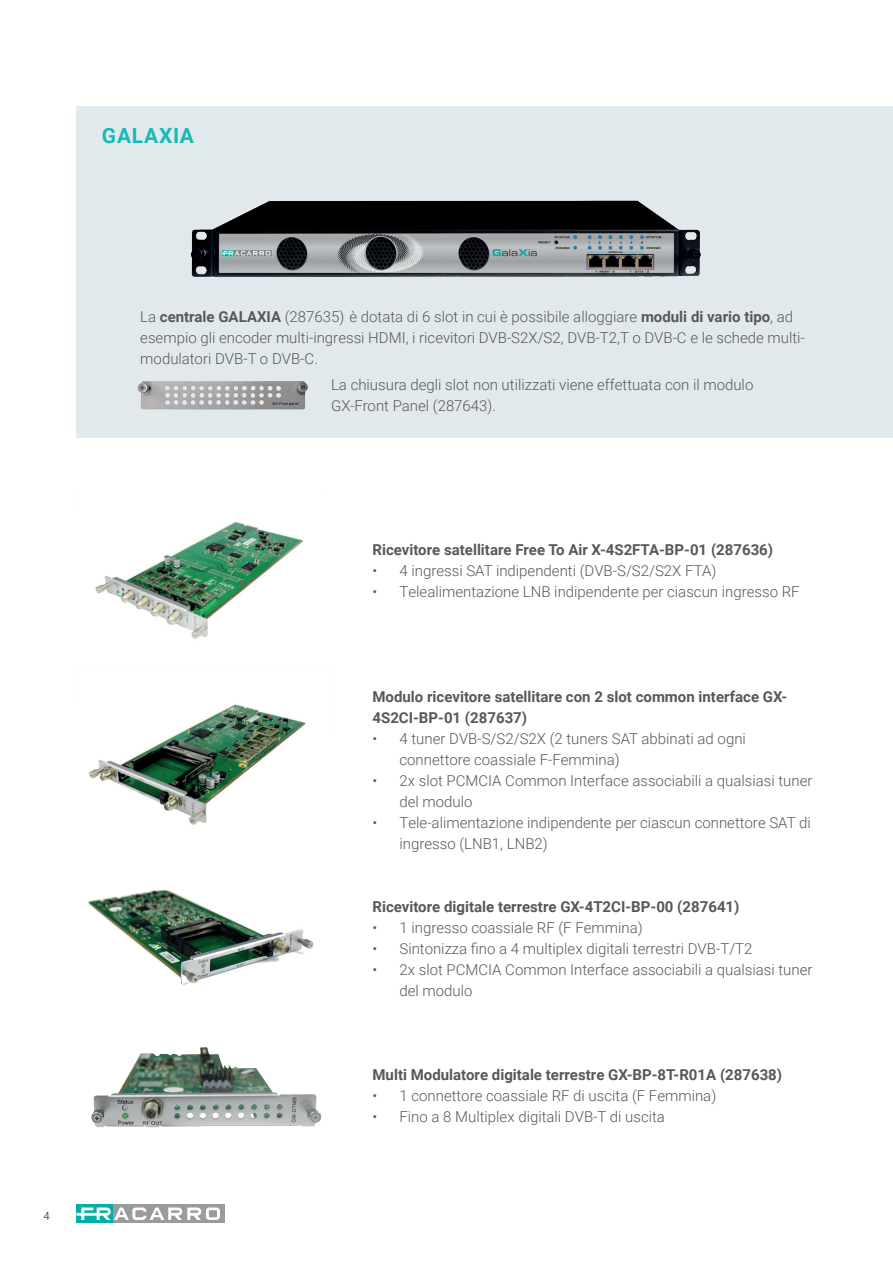
<style>
.page{position:relative;width:893px;height:1263px;background:#fff}
.page>*{position:absolute;margin:0;border:0;box-sizing:border-box;transform-origin:0 0}
.t1{font:700 21px "Roboto";letter-spacing:.035em;color:#15bbb5}
.t2{font:300 15px/21px "Roboto";color:#57585a}
.t3{font:700 15px/21px "Roboto";color:#57585a}
.t4{font:300 11.25px "Roboto";color:#231f20}
.s1{font-weight:700}
</style>
<div class="page">
<div style="left:110px;top:1204px;width:115px;height:19px;background:#999b9e"></div>
<div style="left:77px;top:1204px;width:36px;height:19px;background:#00afa8"></div>
<svg style="left:77px;top:1207px;width:143px;height:13px"></svg>
<div style="left:77px;top:106px;width:816px;height:332px;background:#e2e9ed"></div>
<img style="left:89px;top:704px;width:217px;height:121px">
<img style="left:88px;top:890px;width:226px;height:95px">
<img style="left:91px;top:1047px;width:231px;height:81px">
<img style="left:190px;top:200px;width:511px;height:77px">
<img style="left:95px;top:521px;width:208px;height:118px">
<img style="left:137px;top:381px;width:171px;height:29px">
<h1 class="t1" style="left:102px;top:121px;width:94px">GALAXIA</h1>
<p class="t4" style="left:44px;top:1208px;width:8px">4</p>
<p class="t2" style="left:140px;top:305px;width:666px">La <span class="s1">centrale GALAXIA</span> (287635) è dotata di 6 slot in cui è possibile alloggiare <span class="s1">moduli di vario tipo</span>, ad esempio gli encoder multi-ingressi HDMI, i ricevitori DVB-S2X/S2, DVB-T2,T o DVB-C e le schede multi&shy;modulatori DVB-T o DVB-C.</p>
<p class="t2" style="left:331px;top:374px;width:424px">La chiusura degli slot non utilizzati viene effettuata con il modulo<br>GX-Front Panel (287643).</p>
<p class="t3" style="left:372px;top:539px;width:402px">Ricevitore satellitare Free To Air X-4S2FTA-BP-01 (287636)</p>
<p class="t2" style="left:372px;top:560px;width:345px">• 4 ingressi SAT indipendenti (DVB-S/S2/S2X FTA)</p>
<p class="t2" style="left:372px;top:581px;width:429px">• Telealimentazione LNB indipendente per ciascun ingresso RF</p>
<p class="t3" style="left:372px;top:686px;width:416px">Modulo ricevitore satellitare con 2 slot common interface GX-<br>4S2CI-BP-01 (287637)</p>
<p class="t2" style="left:399px;top:728px;width:348px;text-indent:-27px">• 4 tuner DVB-S/S2/S2X (2 tuners SAT abbinati ad ogni connettore coassiale F-Femmina)</p>
<p class="t2" style="left:399px;top:770px;width:415px;text-indent:-27px">• 2x slot PCMCIA Common Interface associabili a qualsiasi tuner del modulo</p>
<p class="t2" style="left:399px;top:812px;width:413px;text-indent:-27px">• Tele-alimentazione indipendente per ciascun connettore SAT di ingresso (LNB1, LNB2)</p>
<p class="t3" style="left:372px;top:896px;width:368px">Ricevitore digitale terrestre GX-4T2CI-BP-00 (287641)</p>
<p class="t2" style="left:372px;top:917px;width:272px">• 1 ingresso coassiale RF (F Femmina)</p>
<p class="t2" style="left:372px;top:938px;width:382px">• Sintonizza fino a 4 multiplex digitali terrestri DVB-T/T2</p>
<p class="t2" style="left:399px;top:959px;width:415px;text-indent:-27px">• 2x slot PCMCIA Common Interface associabili a qualsiasi tuner del modulo</p>
<p class="t3" style="left:372px;top:1064px;width:411px">Multi Modulatore digitale terrestre GX-BP-8T-R01A (287638)</p>
<p class="t2" style="left:372px;top:1085px;width:345px">• 1 connettore coassiale RF di uscita (F Femmina)</p>
<p class="t2" style="left:372px;top:1106px;width:294px">• Fino a 8 Multiplex digitali DVB-T di uscita</p>
</div>
